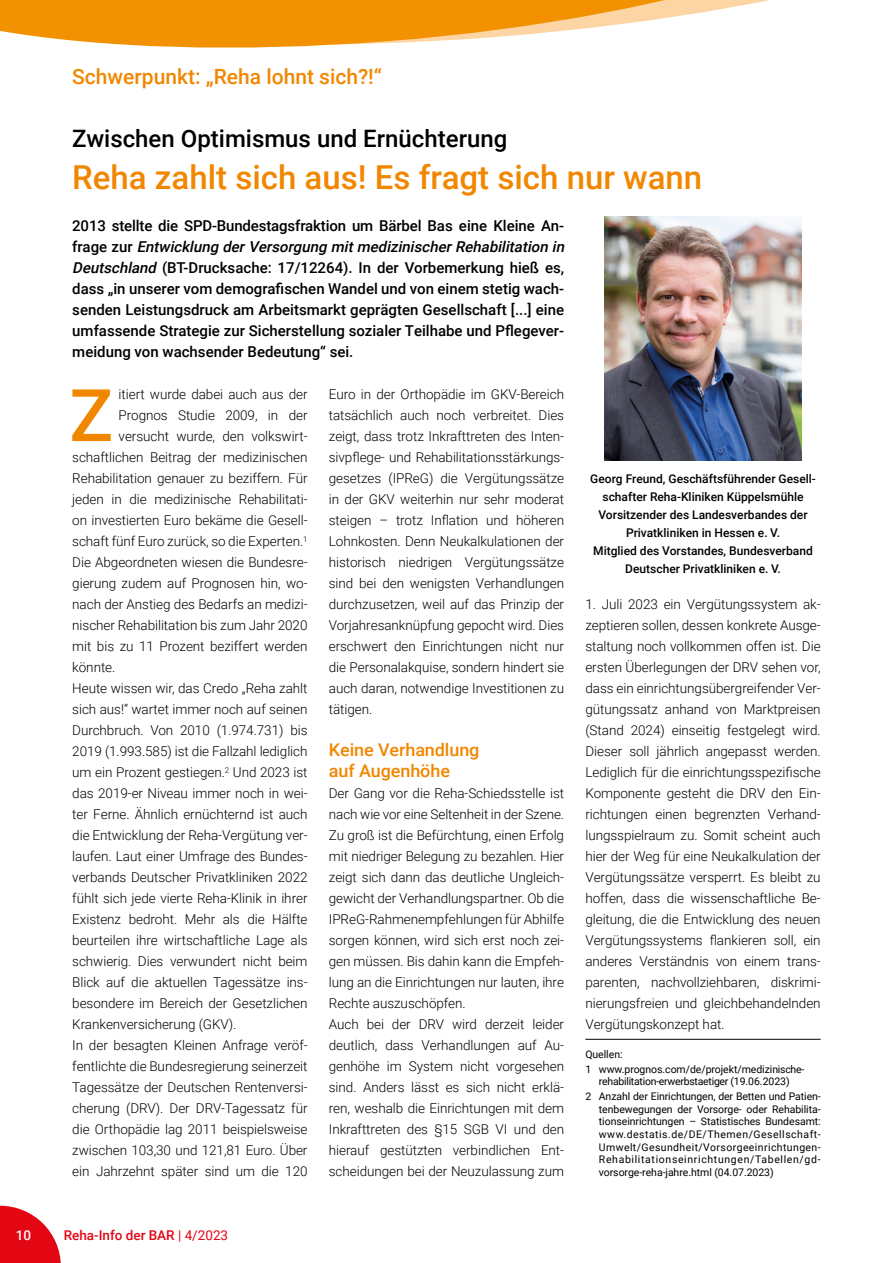
<style>
.page{position:relative;width:893px;height:1263px;background:#fff}
.page>*{position:absolute;margin:0;border:0;box-sizing:border-box;transform-origin:0 0}
.Initial_Body{font:500 72.6px "Roboto";color:#f18700}
.Headline{font:500 33px "Roboto";color:#f18700}
.Subhead{font:500 24px "Roboto";color:#000}
.Rubrikentitel{font:500 21px "Roboto";color:#f18700}
.Fließtext_9_pt_Block{font:500 17.55px/21px "Roboto";letter-spacing:-.005em;color:#f18700}
.Vorspann{font:500 15px/21px "Roboto";color:#000}
.Fließtext_9_pt_Block-2{font:300 13.5px/21px "Roboto";letter-spacing:-.005em;color:#000;text-align:justify}
.Initial_Body-2{font:300 13.5px "Roboto";letter-spacing:-.005em;color:#000}
.t1{font:500 13.5px "Roboto";color:#e30613}
.t2{font:500 13.5px "Roboto";color:#fff}
.BU_fett{font:500 12px/18px "Roboto";color:#000;text-align:center}
.Fußnote{font:10.5px/12.6px "Roboto";letter-spacing:-.005em;color:#000;text-align:justify}
.Fußnote-2{font:10.5px/12.6px "Roboto";letter-spacing:-.025em;color:#000;text-align:center}
.s1{font-style:italic}
.s2{font-weight:400}
</style>
<div class="page">
<svg style="left:0;top:1206px;width:61px;height:57px"></svg>
<svg style="left:0;top:0;width:770px;height:48px;fill:#f39200"></svg>
<hr style="left:585px;top:1039px;width:236px;height:1px;background:#000">
<img style="left:605px;top:216px;width:196px;height:245px">
<h1 class="Rubrikentitel" style="left:72px;top:62px;width:311px">Schwerpunkt: „Reha lohnt sich?!“</h1>
<h2 class="Subhead" style="left:72px;top:122px;width:437px">Zwischen Optimismus und Ernüchterung</h2>
<h3 class="Headline" style="left:72px;top:154px;width:631px">Reha zahlt sich aus! Es fragt sich nur wann</h3>
<p class="Vorspann" style="left:72px;top:215px;width:497px">2013 stellte die SPD-Bundestagsfraktion um Bärbel Bas eine Kleine An&shy;f r a g e z u r <span class="s1">Entwicklung derVersorgung mitmedizinischerRehabilitation in Deutschland</span> (BT-Drucksache: 17/12264). In der Vorbemerkung hieß es, dass „in unserer vom demografischen Wandel und von einem stetig wach&shy;senden Leistungsdruck am Arbeitsmarkt geprägten Gesellschaft [...] eine umfassende Strategie zur Sicherstellung sozialer Teilhabe und Pflegever&shy;meidung von wachsender Bedeutung“ sei.</p>
<p class="Initial_Body" style="left:69px;top:364px;width:45px">Z</p>
<p class="Initial_Body-2" style="left:119px;top:385px;width:190px">itiert wurde dabei auch aus der</p>
<p class="Initial_Body-2" style="left:119px;top:406px;width:190px">Prognos Studie 2009, in der</p>
<p class="Initial_Body-2" style="left:119px;top:427px;width:190px">versucht wurde, den volkswirt-</p>
<p class="Initial_Body-2" style="left:72px;top:448px;width:237px">schaftlichen Beitrag der medizinischen</p>
<p class="Initial_Body-2" style="left:72px;top:469px;width:237px">Rehabilitation genauer zu beziffern. Für</p>
<p class="Initial_Body-2" style="left:72px;top:490px;width:237px">jeden in die medizinische Rehabilitati-</p>
<p class="Initial_Body-2" style="left:72px;top:511px;width:237px">on investierten Euro bekäme die Gesell-</p>
<p class="Initial_Body-2" style="left:72px;top:532px;width:237px">schaft fünf Euro zurück, so die Experten.<sup>1</sup></p>
<p class="Initial_Body-2" style="left:72px;top:553px;width:237px">Die Abgeordneten wiesen die Bundesre-</p>
<p class="Initial_Body-2" style="left:72px;top:574px;width:237px">gierung zudem auf Prognosen hin, wo-</p>
<p class="Initial_Body-2" style="left:72px;top:595px;width:237px">nach der Anstieg des Bedarfs an medizi-</p>
<p class="Initial_Body-2" style="left:72px;top:616px;width:237px">nischer Rehabilitation bis zum Jahr 2020</p>
<p class="Initial_Body-2" style="left:72px;top:637px;width:237px">mit bis zu 11 Prozent beziffert werden</p>
<p class="Initial_Body-2" style="left:72px;top:658px;width:45px">könnte.</p>
<p class="Fließtext_9_pt_Block-2" style="left:72px;top:677px;width:237px">Heute wissen wir, das Credo „Reha zahlt sich aus!“ wartet immer noch auf seinen Durchbruch. Von 2010 (1.974.731) bis 2019 (1.993.585) ist die Fallzahl lediglich um ein Prozent gestiegen.<sup>2</sup> Und 2023 ist das 2019-er Niveau immer noch in wei&shy;ter Ferne. Ähnlich ernüchternd ist auch die Entwicklung der Reha-Vergütung ver&shy;laufen. Laut einer Umfrage des Bundes&shy;verbands Deutscher Privatkliniken 2022 fühlt sich jede vierte Reha-Klinik in ihrer Existenz bedroht. Mehr als die Hälfte beurteilen ihre wirtschaftliche Lage als schwierig. Dies verwundert nicht beim Blick auf die aktuellen Tagessätze ins&shy;besondere im Bereich der Gesetzlichen Krankenversicherung (GKV).</p>
<p class="Fließtext_9_pt_Block-2" style="left:72px;top:1034px;width:237px">In der besagten Kleinen Anfrage veröf&shy;fentlichte die Bundesregierung seinerzeit Tagessätze der Deutschen Rentenversi&shy;cherung (DRV). Der DRV-Tagessatz für die Orthopädie lag 2011 beispielsweise zwischen 103,30 und 121,81 Euro. Über ein Jahrzehnt später sind um die 120</p>
<p class="t2" style="left:16px;top:1226px;width:17px">10</p>
<p class="t1" style="left:64px;top:1226px;width:166px">Reha-Info der BAR <span class="s2">| 4/2023</span></p>
<p class="Fließtext_9_pt_Block-2" style="left:329px;top:383px;width:237px">Euro in der Orthopädie im GKV-Bereich tatsächlich auch noch verbreitet. Dies zeigt, dass trotz Inkrafttreten des Inten&shy;sivpflege- und Rehabilitationsstärkungs&shy;gesetzes (IPReG) die Vergütungssätze in der GKV weiterhin nur sehr moderat steigen – trotz Inflation und höheren Lohnkosten. Denn Neukalkulationen der historisch niedrigen Vergütungssätze sind bei den wenigsten Verhandlungen durchzusetzen, weil auf das Prinzip der Vorjahresanknüpfung gepocht wird. Dies erschwert den Einrichtungen nicht nur die Personalakquise, sondern hindert sie auch daran, notwendige Investitionen zu tätigen.</p>
<p class="Fließtext_9_pt_Block" style="left:329px;top:739px;width:152px">Keine Verhandlung auf Augenhöhe</p>
<p class="Fließtext_9_pt_Block-2" style="left:329px;top:782px;width:237px">Der Gang vor die Reha-Schiedsstelle ist nach wie vor eine Seltenheit in der Szene.<br>Zu groß ist die Befürchtung, einen Erfolg mit niedriger Belegung zu bezahlen. Hier zeigt sich dann das deutliche Ungleich&shy;gewicht der Verhandlungspartner. Ob die IPReG-Rahmenempfehlungen für Abhilfe sorgen können, wird sich erst noch zei&shy;gen müssen. Bis dahin kann die Empfeh&shy;lung an die Einrichtungen nur lauten, ihre Rechte auszuschöpfen.</p>
<p class="Fließtext_9_pt_Block-2" style="left:329px;top:1013px;width:237px">Auch bei der DRV wird derzeit leider deutlich, dass Verhandlungen auf Au&shy;genhöhe im System nicht vorgesehen sind. Anders lässt es sich nicht erklä&shy;ren, weshalb die Einrichtungen mit dem Inkrafttreten des §15 SGB VI und den hierauf gestützten verbindlichen Ent&shy;scheidungen bei der Neuzulassung zum</p>
<p class="BU_fett" style="left:590px;top:469px;width:227px">Georg Freund, Geschäftsführender Gesell&shy;schafter Reha-Kliniken Küppelsmühle Vorsitzender des Landesverbandes der Privatkliniken in Hessen e. V.</p>
<p class="BU_fett" style="left:593px;top:541px;width:221px">Mitglied des Vorstandes, Bundesverband<br>Deutscher Privatkliniken e. V.</p>
<p class="Fließtext_9_pt_Block-2" style="left:585px;top:593px;width:237px">1. Juli 2023 ein Vergütungssystem ak&shy;zeptieren sollen, dessen konkrete Ausge&shy;staltung noch vollkommen offen ist. Die ersten Überlegungen der DRV sehen vor, dass ein einrichtungsübergreifender Ver&shy;gütungssatz anhand von Marktpreisen (Stand 2024) einseitig festgelegt wird.<br>Dieser soll jährlich angepasst werden.<br>Lediglich für die einrichtungsspezifische Komponente gesteht die DRV den Ein&shy;richtungen einen begrenzten Verhand&shy;lungsspielraum zu. Somit scheint auch hier der Weg für eine Neukalkulation der Vergütungssätze versperrt. Es bleibt zu hoffen, dass die wissenschaftliche Be&shy;gleitung, die die Entwicklung des neuen Vergütungssystems flankieren soll, ein anderes Verständnis von einem trans&shy;parenten, nachvollziehbaren, diskrimi&shy;nierungsfreien und gleichbehandelnden Vergütungskonzept hat.</p>
<p class="Fußnote" style="left:585px;top:1048px;width:39px">Quellen:</p>
<p class="Fußnote-2" style="left:585px;top:1062px;width:220px">1 www.prognos.com/de/projekt/medizinische&shy;rehabilitation-erwerbstaetiger (19.06.2023)</p>
<p class="Fußnote" style="left:599px;top:1090px;width:223px;text-indent:-14px">2 Anzahl der Einrichtungen, der Betten und Patien&shy;tenbewegungen der Vorsorge- oder Rehabilita&shy;tionseinrichtungen – Statistisches Bundesamt: www.destatis.de/DE/Themen/Gesellschaft-Umwelt/Gesundheit/Vorsorgeeinrichtungen-Rehabilitationseinrichtungen/Tabellen/gd&shy;vorsorge-reha-jahre.html (04.07.2023)</p>
</div>
